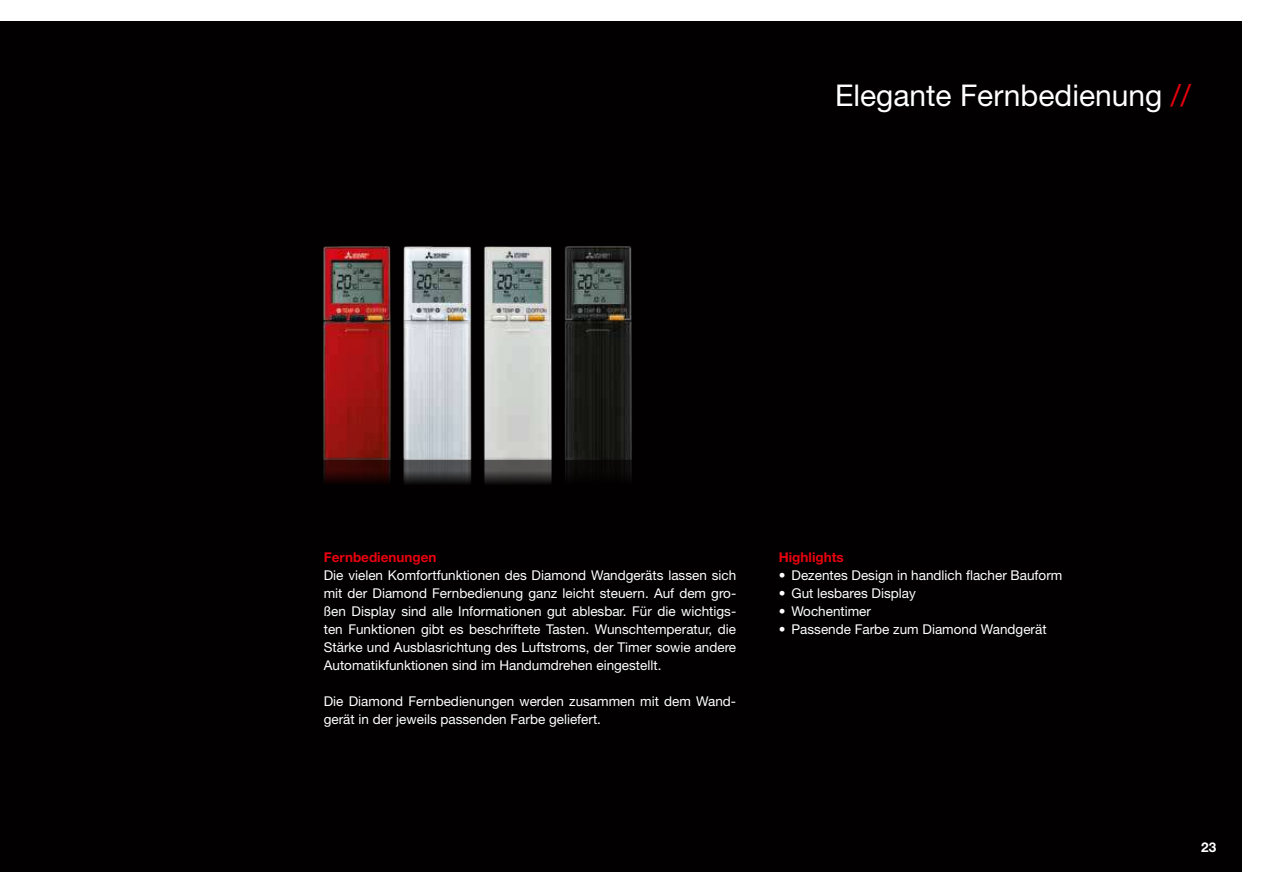
<style>
.page{position:relative;width:1263px;height:893px;background:#fff}
.page>*{position:absolute;margin:0;border:0;box-sizing:border-box;transform-origin:0 0}
.t1{font:30px "Helvetica Neue LT Pro";color:#fff}
.t2{font:13.5px/18px "Helvetica Neue LT Pro";color:#fff;text-align:justify}
.t3{font:700 13.5px "Helvetica Neue LT Pro";color:#e7000e}
.t4{font:700 13.5px "Helvetica Neue LT Pro";color:#fff}
.s1{color:#e7000e}
</style>
<div class="page">
<div style="left:0;top:21px;width:1242px;height:851px;background:#020000"></div>
<img style="left:403px;top:246px;width:69px;height:238px">
<img style="left:323px;top:246px;width:68px;height:237px">
<img style="left:483px;top:246px;width:69px;height:238px">
<img style="left:565px;top:246px;width:67px;height:233px">
<h1 class="t1" style="left:835px;top:77px;width:357px">Elegante Fernbedienung <span class="s1">//</span></h1>
<p class="t3" style="left:324px;top:549px;width:114px">Fernbedienungen</p>
<p class="t2" style="left:324px;top:566px;width:414px">Die vielen Komfortfunktionen des Diamond Wandgeräts lassen sich mit der Diamond Fernbedienung ganz leicht steuern. Auf dem gro&shy;ßen Display sind alle Informationen gut ablesbar. Für die wichtigs&shy;ten Funktionen gibt es beschriftete Tasten. Wunschtemperatur, die Stärke und Ausblasrichtung des Luftstroms, der Timer sowie andere Automatikfunktionen sind im Handumdrehen eingestellt.</p>
<p class="t2" style="left:324px;top:692px;width:413px">Die Diamond Fernbedienungen werden zusammen mit dem Wand&shy;gerät in der jeweils passenden Farbe geliefert.</p>
<p class="t3" style="left:779px;top:549px;width:66px">Highlights</p>
<p class="t2" style="left:779px;top:566px;width:285px">• Dezentes Design in handlich flacher Bauform</p>
<p class="t2" style="left:779px;top:584px;width:139px">• Gut lesbares Display</p>
<p class="t2" style="left:779px;top:602px;width:94px">• Wochentimer</p>
<p class="t2" style="left:779px;top:620px;width:269px">• Passende Farbe zum Diamond Wandgerät</p>
<p class="t4" style="left:1201px;top:838px;width:17px">23</p>
</div>
